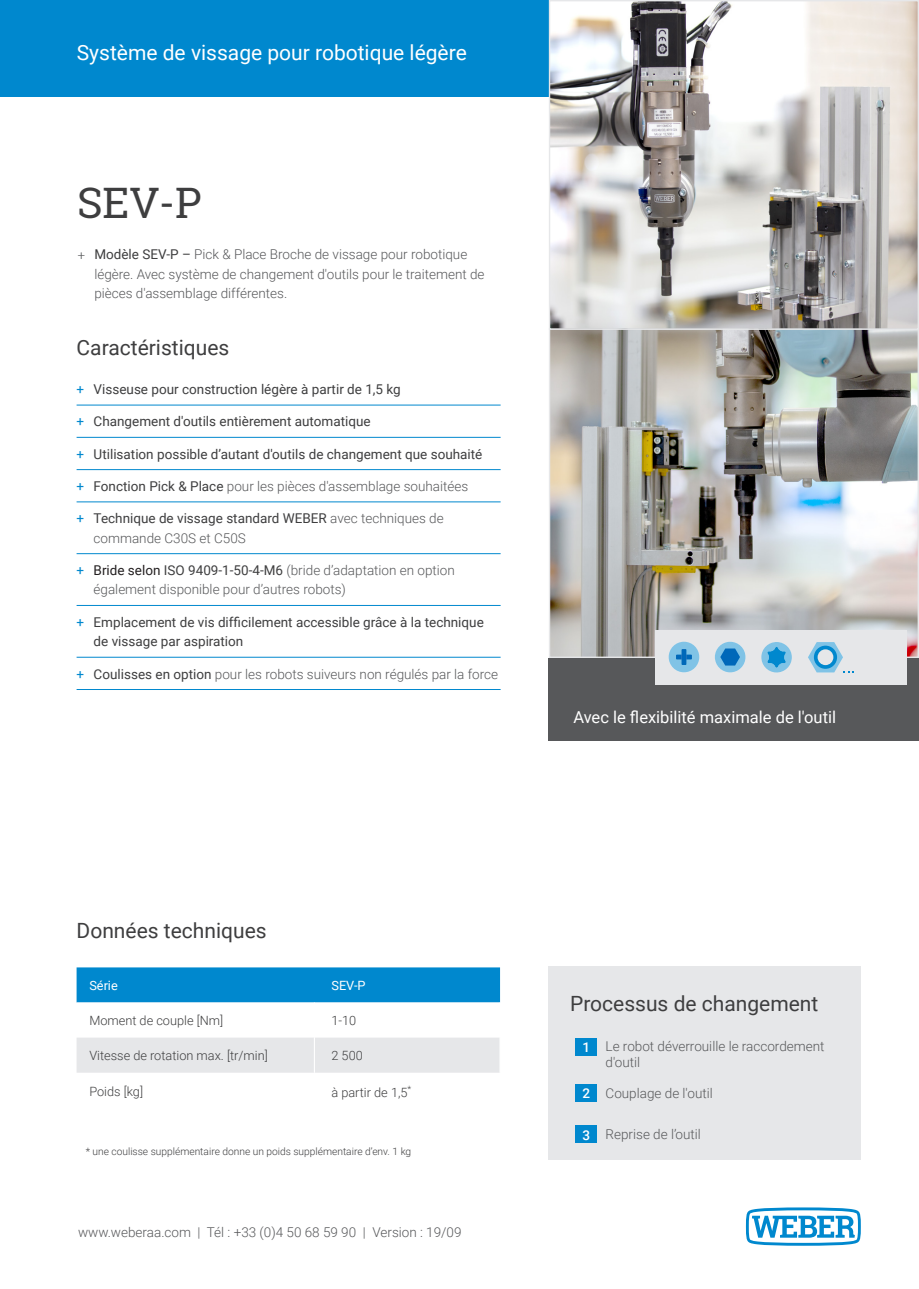
<style>
.page{position:relative;width:919px;height:1289px;background:#fff}
.page>*{position:absolute;margin:0;border:0;box-sizing:border-box;transform-origin:0 0}
.t1{font:42px "Roboto Slab";color:#3e3e3f}
.Subheadline_14ot{font:21px "Roboto";color:#3e3e3f}
.t2{font:21px "Roboto";color:#fff}
.t3{font:16.5px "Roboto";color:#fff}
.t4{font:300 13.5px/19.5px "Roboto";color:#57585a}
.t5{font:13.5px/19.5px "Roboto";color:#3e3e3f}
.t6{font:500 13.5px "Roboto";color:#fff}
.t7{font:300 12.75px "Roboto";color:#3e3e3f}
.t8{font:12.75px "Roboto";color:#fff}
.t9{font:300 10.2px "Roboto";color:#3e3e3f}
.s1{font-family:"Minion Pro";font-weight:400}
.s2{font-weight:400;color:#3e3e3f}
.s3{color:#0088ce}
.s4{font-weight:400;color:#0088ce}
.s5{font-weight:400;color:#231f20}
</style>
<div class="page">
<img style="left:551px;top:2px;width:365px;height:654px">
<div style="left:549px;top:658px;width:369px;height:82px;background:#57585a"></div>
<div style="left:0;top:0;width:549px;height:97px;background:#0088ce"></div>
<hr style="left:77px;top:404px;width:423px;height:1px;background:#0088ce">
<hr style="left:77px;top:437px;width:423px;height:1px;background:#0088ce">
<hr style="left:77px;top:469px;width:423px;height:1px;background:#0088ce">
<hr style="left:77px;top:501px;width:423px;height:1px;background:#0088ce">
<hr style="left:77px;top:553px;width:423px;height:1px;background:#0088ce">
<hr style="left:77px;top:605px;width:423px;height:1px;background:#0088ce">
<hr style="left:77px;top:657px;width:423px;height:1px;background:#0088ce">
<hr style="left:77px;top:689px;width:423px;height:1px;background:#0088ce">
<svg style="left:77px;top:967px;width:423px;height:106px"></svg>
<hr style="left:314px;top:1002px;width:1px;height:35px;background:#fff">
<hr style="left:499px;top:1002px;width:1px;height:35px;background:#fff">
<hr style="left:314px;top:1037px;width:1px;height:35px;background:#fff">
<hr style="left:499px;top:1037px;width:1px;height:35px;background:#fff">
<hr style="left:314px;top:1072px;width:1px;height:37px;background:#fff">
<hr style="left:499px;top:1072px;width:1px;height:37px;background:#fff">
<svg style="left:745px;top:1207px;width:115px;height:38px"></svg>
<div style="left:549px;top:0;width:369px;height:330px;border:1px solid #e6e7e9"></div>
<div style="left:549px;top:966px;width:311px;height:193px;background:#e6e7e9"></div>
<div style="left:575px;top:1038px;width:22px;height:17px;background:#0088ce"></div>
<div style="left:575px;top:1084px;width:22px;height:17px;background:#0088ce"></div>
<div style="left:575px;top:1125px;width:22px;height:17px;background:#0088ce"></div>
<div style="left:655px;top:629px;width:251px;height:55px;background:#e6e7e9"></div>
<svg style="left:668px;top:641px;width:31px;height:31px"></svg>
<div style="left:681px;top:649px;width:5px;height:16px;background:#0068b9"></div>
<svg style="left:676px;top:654px;width:15px;height:5px"></svg>
<svg style="left:714px;top:641px;width:31px;height:31px"></svg>
<svg style="left:720px;top:648px;width:20px;height:17px"></svg>
<svg style="left:761px;top:642px;width:30px;height:30px"></svg>
<svg style="left:808px;top:642px;width:46px;height:30px"></svg>
<p class="t2" style="left:77px;top:38px;width:391px">Système de vissage pour robotique légère</p>
<p class="t1" style="left:77px;top:174px;width:126px">SEV-P</p>
<p class="t4" style="left:94px;top:244px;width:391px;text-indent:-17px"><span class="s1">+</span> <span class="s2">Modèle SEV-P –</span> Pick &amp; Place Broche de vissage pour robotique légère. Avec système de changement d'outils pour le traitement de pièces d'assemblage différentes.</p>
<p class="Subheadline_14ot" style="left:77px;top:333px;width:154px">Caractéristiques</p>
<p class="t5" style="left:77px;top:379px;width:326px"><span class="s3">+</span> Visseuse pour construction légère à partir de 1,5 kg</p>
<p class="t5" style="left:77px;top:411px;width:295px"><span class="s3">+</span> Changement d'outils entièrement automatique</p>
<p class="t5" style="left:77px;top:443px;width:407px"><span class="s3">+</span> Utilisation possible d’autant d'outils de changement que souhaité</p>
<p class="t4" style="left:77px;top:476px;width:393px"><span class="s4">+</span> <span class="s2">Fonction Pick &amp; Place</span> pour les pièces d'assemblage souhaitées</p>
<p class="t4" style="left:94px;top:508px;width:351px;text-indent:-17px"><span class="s4">+</span> <span class="s2">Technique de vissage standard WEBER</span> avec techniques de commande C30S et C50S</p>
<p class="t4" style="left:94px;top:560px;width:363px;text-indent:-17px"><span class="s4">+</span> <span class="s5">Bride selon</span> <span class="s2">ISO 9409-1-50-4-M6</span> (bride d’adaptation en option également disponible pour d’autres robots)</p>
<p class="t5" style="left:94px;top:611px;width:391px;text-indent:-17px"><span class="s3">+</span> Emplacement de vis difficilement accessible grâce à la technique de vissage par aspiration</p>
<p class="t4" style="left:77px;top:663px;width:423px"><span class="s4">+</span> <span class="s2">Coulisses en option</span> pour les robots suiveurs non régulés par la force</p>
<p class="t3" style="left:573px;top:705px;width:264px">Avec le flexibilité maximale de l'outil</p>
<p class="Subheadline_14ot" style="left:77px;top:915px;width:191px">Données techniques</p>
<p class="t8" style="left:89px;top:976px;width:30px">Série</p>
<p class="t8" style="left:331px;top:976px;width:36px">SEV-P</p>
<p class="t7" style="left:89px;top:1011px;width:135px">Moment de couple [Nm]</p>
<p class="t7" style="left:331px;top:1011px;width:26px">1-10</p>
<p class="t7" style="left:89px;top:1046px;width:180px">Vitesse de rotation max. [tr/min]</p>
<p class="t7" style="left:331px;top:1046px;width:33px">2 500</p>
<p class="t7" style="left:89px;top:1082px;width:55px">Poids [kg]</p>
<p class="t7" style="left:331px;top:1083px;width:81px">à partir de 1,5<sup>*</sup></p>
<p class="t9" style="left:86px;top:1144px;width:327px">* une coulisse supplémentaire donne un poids supplémentaire d’env. 1 kg</p>
<p class="t4" style="left:78px;top:1221px;width:385px">www.weberaa.com | Tél : +33 (0)4 50 68 59 90 | Version : 19/09</p>
<p class="Subheadline_14ot" style="left:570px;top:988px;width:250px">Processus de changement</p>
<p class="t4" style="left:605px;top:1037px;width:220px;line-height:16.2px">Le robot déverrouille le raccordement d'outil</p>
<p class="t4" style="left:605px;top:1082px;width:109px">Couplage de l'outil</p>
<p class="t4" style="left:605px;top:1124px;width:97px">Reprise de l’outil</p>
<p class="t6" style="left:582px;top:1037px;width:9px">1</p>
<p class="t6" style="left:582px;top:1083px;width:9px">2</p>
<p class="t6" style="left:582px;top:1125px;width:9px">3</p>
</div>
